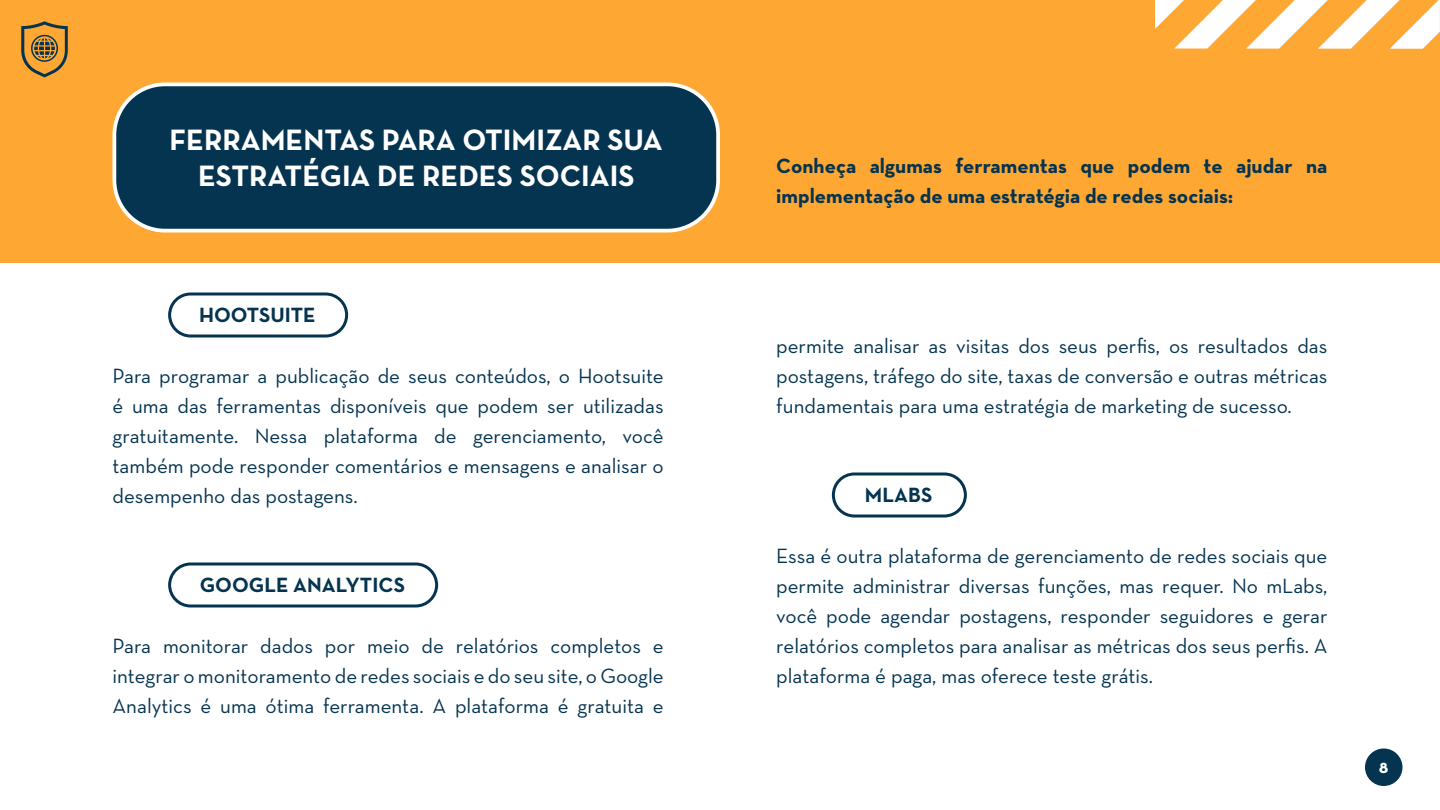
<style>
.page{position:relative;width:1440px;height:810px;background:#fff}
.page>*{position:absolute;margin:0;border:0;box-sizing:border-box;transform-origin:0 0}
.t1{font:700 30px/36px "Neutra Text";color:#fff;text-align:center}
.t2{font:21px/30px "Neutra Text";color:#053450;text-align:justify}
.t3{font:700 21px/30px "Neutra Text";color:#053450}
.t4{font:15px "Neutra Disp Titling";color:#fff}
</style>
<div class="page">
<div style="left:0;top:0;width:1440px;height:262px;background:#ffa733"></div>
<svg style="left:21px;top:21px;width:47px;height:57px"></svg>
<div style="left:114px;top:84px;width:604px;height:147px;background:#053450;border-radius:51px"></div>
<div style="left:112px;top:82px;width:608px;height:150px;border:4px solid #fff;border-radius:51px"></div>
<svg style="left:1155px;top:0;width:285px;height:49px"></svg>
<div style="left:168px;top:292px;width:180px;height:46px;border:3px solid #053450;border-radius:21px"></div>
<div style="left:832px;top:472px;width:135px;height:46px;border:3px solid #053450;border-radius:21px"></div>
<div style="left:168px;top:562px;width:270px;height:46px;border:3px solid #053450;border-radius:21px"></div>
<div style="left:1365px;top:749px;width:37px;height:37px;background:#053450;border-radius:50%"></div>
<h1 class="t1" style="left:170px;top:121px;width:495px">FERRAMENTAS PARA OTIMIZAR SUA<br>ESTRATÉGIA DE REDES SOCIAIS</h1>
<p class="t3" style="left:199px;top:300px;width:118px">HOOTSUITE</p>
<p class="t2" style="left:112px;top:360px;width:553px">Para programar a publicação de seus conteúdos, o Hootsuite é uma das ferramentas disponíveis que podem ser utilizadas gratuitamente. Nessa plataforma de gerenciamento, você também pode responder comentários e mensagens e analisar o desempenho das postagens.</p>
<p class="t3" style="left:200px;top:570px;width:207px">GOOGLE ANALYTICS</p>
<p class="t2" style="left:112px;top:630px;width:553px">Para monitorar dados por meio de relatórios completos e integrar o monitoramento de redes sociais e do seu site, o Google Analytics é uma ótima ferramenta. A plataforma é gratuita e</p>
<p class="t3" style="left:776px;top:150px;width:553px">Conheça algumas ferramentas que podem te ajudar na implementação de uma estratégia de redes sociais:</p>
<p class="t2" style="left:776px;top:330px;width:553px">permite analisar as visitas dos seus perfis, os resultados das postagens, tráfego do site, taxas de conversão e outras métricas fundamentais para uma estratégia de marketing de sucesso.</p>
<p class="t3" style="left:865px;top:480px;width:69px">MLABS</p>
<p class="t2" style="left:776px;top:540px;width:553px">Essa é outra plataforma de gerenciamento de redes sociais que permite administrar diversas funções, mas requer. No mLabs, você pode agendar postagens, responder seguidores e gerar relatórios completos para analisar as métricas dos seus perfis. A plataforma é paga, mas oferece teste grátis.</p>
<p class="t4" style="left:1379px;top:758px;width:11px">8</p>
</div>
